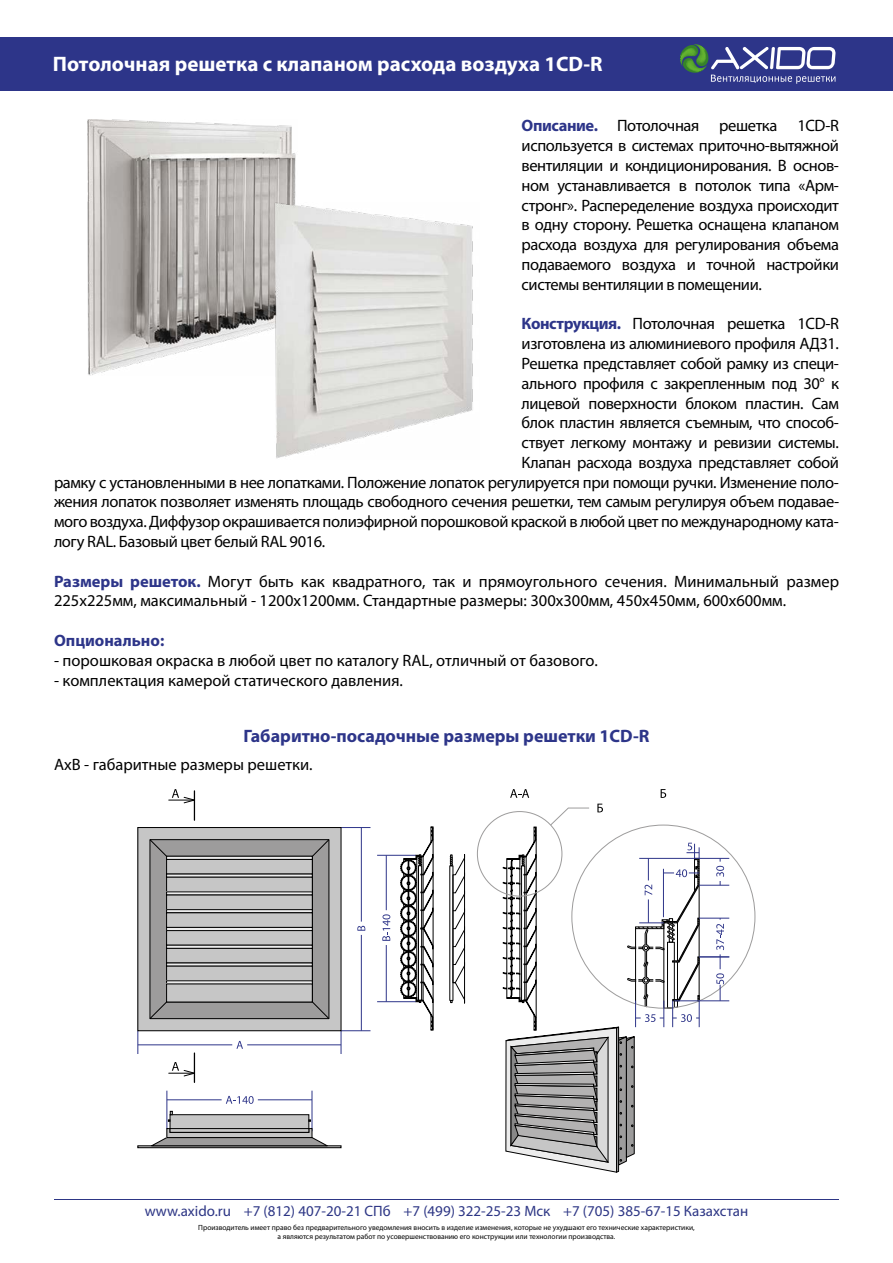
<style>
.page{position:relative;width:893px;height:1263px;background:#fff}
.page>*{position:absolute;margin:0;border:0;box-sizing:border-box;transform-origin:0 0}
.t1{font:700 21px "Myriad Pro";color:#fff}
.t2{font:700 18px "Myriad Pro";color:#2d3589}
.t3{font:16.5px/19.8px "Myriad Pro";color:#000;text-align:justify}
.t4{font:700 16.5px "Myriad Pro";color:#2d3589}
.t5{font:15px "Myriad Pro";color:#2d3685}
.t6{font:7.5px/9px "Myriad Pro";color:#000;text-align:center}
.s1{font-weight:700;color:#2d3589}
</style>
<div class="page">
<div style="left:0;top:37px;width:893px;height:53px;background:#2d3589"></div>
<hr style="left:54px;top:1199px;width:785px;height:1px;background:#2d3685">
<svg style="left:680px;top:44px;width:155px;height:40px"></svg>
<img style="left:88px;top:119px;width:208px;height:256px">
<img style="left:274px;top:203px;width:199px;height:256px">
<svg style="left:449px;top:854px;width:16px;height:149px"></svg>
<svg style="left:169px;top:789px;width:26px;height:31px"></svg>
<svg style="left:169px;top:1053px;width:26px;height:29px"></svg>
<svg style="left:341px;top:827px;width:29px;height:1px"></svg>
<hr style="left:361px;top:935px;width:1px;height:96px;background:#2e3589">
<hr style="left:361px;top:827px;width:1px;height:94px;background:#2e3589">
<svg style="left:357px;top:926px;width:8px;height:5px"></svg>
<svg style="left:341px;top:1030px;width:29px;height:24px"></svg>
<svg style="left:138px;top:1031px;width:1px;height:23px"></svg>
<hr style="left:247px;top:1044px;width:94px;height:1px;background:#2e3589">
<hr style="left:138px;top:1044px;width:94px;height:1px;background:#2e3589">
<svg style="left:236px;top:1041px;width:7px;height:8px"></svg>
<svg style="left:661px;top:789px;width:5px;height:9px"></svg>
<div style="left:138px;top:1145px;width:203px;height:3px;border:1px solid #000"></div>
<svg style="left:150px;top:1137px;width:178px;height:9px"></svg>
<hr style="left:312px;top:1091px;width:1px;height:40px;background:#2e3589">
<hr style="left:167px;top:1091px;width:1px;height:40px;background:#2e3589">
<hr style="left:258px;top:1099px;width:54px;height:1px;background:#2e3589">
<hr style="left:167px;top:1099px;width:55px;height:1px;background:#2e3589">
<svg style="left:226px;top:1096px;width:28px;height:8px"></svg>
<hr style="left:377px;top:1001px;width:39px;height:1px;background:#2e3589">
<hr style="left:377px;top:855px;width:39px;height:1px;background:#2e3589">
<hr style="left:386px;top:945px;width:1px;height:57px;background:#2e3589">
<hr style="left:386px;top:855px;width:1px;height:55px;background:#2e3589">
<svg style="left:382px;top:914px;width:8px;height:27px"></svg>
<svg style="left:169px;top:1130px;width:141px;height:6px"></svg>
<div style="left:167px;top:1128px;width:145px;height:10px;border:1px solid #000"></div>
<div style="left:170px;top:1115px;width:139px;height:17px;background:#c6c6c6"></div>
<div style="left:170px;top:1114px;width:139px;height:18px;border:1px solid #000"></div>
<svg style="left:168px;top:1111px;width:5px;height:10px"></svg>
<div style="left:170px;top:1128px;width:139px;height:4px;border:1px solid #000"></div>
<svg style="left:510px;top:789px;width:19px;height:9px"></svg>
<svg style="left:400px;top:826px;width:34px;height:204px"></svg>
<svg style="left:503px;top:804px;width:226px;height:369px"></svg>
<div style="left:138px;top:827px;width:203px;height:204px;background:#c6c6c6"></div>
<div style="left:138px;top:827px;width:203px;height:204px;border:1px solid #000"></div>
<svg style="left:150px;top:840px;width:179px;height:179px;background:#979696"></svg>
<div style="left:150px;top:839px;width:179px;height:180px;border:1px solid #000"></div>
<svg style="left:312px;top:1001px;width:17px;height:18px"></svg>
<svg style="left:149px;top:1001px;width:18px;height:18px"></svg>
<svg style="left:312px;top:839px;width:17px;height:18px"></svg>
<svg style="left:149px;top:839px;width:18px;height:18px"></svg>
<div style="left:166px;top:856px;width:146px;height:4px;border:1px solid #000"></div>
<div style="left:167px;top:859px;width:145px;height:15px;background:#c6c6c6"></div>
<div style="left:166px;top:859px;width:146px;height:15px;border:1px solid #000"></div>
<div style="left:167px;top:877px;width:145px;height:15px;background:#c6c6c6"></div>
<div style="left:166px;top:877px;width:146px;height:15px;border:1px solid #000"></div>
<div style="left:167px;top:895px;width:145px;height:15px;background:#c6c6c6"></div>
<div style="left:166px;top:909px;width:146px;height:4px;border:1px solid #000"></div>
<div style="left:167px;top:913px;width:145px;height:14px;background:#c6c6c6"></div>
<div style="left:166px;top:927px;width:146px;height:4px;border:1px solid #000"></div>
<div style="left:167px;top:930px;width:145px;height:15px;background:#c6c6c6"></div>
<div style="left:166px;top:930px;width:146px;height:15px;border:1px solid #000"></div>
<div style="left:167px;top:948px;width:145px;height:15px;background:#c6c6c6"></div>
<div style="left:166px;top:948px;width:146px;height:15px;border:1px solid #000"></div>
<div style="left:167px;top:966px;width:145px;height:15px;background:#c6c6c6"></div>
<div style="left:167px;top:984px;width:145px;height:18px;background:#c6c6c6"></div>
<p class="t1" style="left:53px;top:50px;width:551px">Потолочная решетка с клапаном расхода воздуха 1CD-R</p>
<p class="t3" style="left:522px;top:116px;width:319px"><span class="s1">Описание.</span> Потолочная решетка 1CD-R используется в системах приточно-вытяжной вентиляции и кондиционирования. В основ&shy;ном устанавливается в потолок типа «Арм&shy;стронг». Распеределение воздуха происходит в одну сторону. Решетка оснащена клапаном расхода воздуха для регулирования объема подаваемого воздуха и точной настройки системы вентиляции в помещении.</p>
<p class="t3" style="left:522px;top:314px;width:319px"><span class="s1">Конструкция.</span> Потолочная решетка 1CD-R изготовлена из алюминиевого профиля АД31.<br>Решетка представляет собой рамку из специ&shy;ального профиля c закрепленным под 30° к лицевой поверхности блоком пластин. Сам блок пластин является съемным, что способ&shy;ствует легкому монтажу и ревизии системы.<br>Клапан расхода воздуха представляет собой</p>
<p class="t3" style="left:54px;top:472px;width:786px">рамку с установленными в нее лопатками. Положение лопаток регулируется при помощи ручки. Изменение поло&shy;жения лопаток позволяет изменять площадь свободного сечения решетки, тем самым регулируя объем подавае&shy;мого воздуха. Диффузор окрашивается полиэфирной порошковой краской в любой цвет по международному ката&shy;логу RAL. Базовый цвет белый RAL 9016.</p>
<p class="t3" style="left:54px;top:571px;width:786px"><span class="s1">Размеры решеток.</span> Могут быть как квадратного, так и прямоугольного сечения. Минимальный размер<br>225х225мм, максимальный - 1200х1200мм. Стандартные размеры: 300х300мм, 450х450мм, 600х600мм.</p>
<p class="t4" style="left:54px;top:630px;width:112px">Опционально:</p>
<p class="t3" style="left:54px;top:650px;width:545px">- порошковая окраска в любой цвет по каталогу RAL, отличный от базового.</p>
<p class="t3" style="left:54px;top:670px;width:350px">- комплектация камерой статического давления.</p>
<p class="t2" style="left:243px;top:724px;width:408px">Габаритно-посадочные размеры решетки 1CD-R</p>
<p class="t3" style="left:54px;top:755px;width:260px">АхВ - габаритные размеры решетки.</p>
<p class="t5" style="left:145px;top:1202px;width:605px">www.axido.ru +7 (812) 407-20-21 СПб +7 (499) 322-25-23 Мск +7 (705) 385-67-15 Казахстан</p>
<p class="t6" style="left:198px;top:1223px;width:498px">Производитель имеет право без предварительного уведомления вносить в изделие изменения, которые не ухудшают его технические характеристики, а являются результатом работ по усовершенствованию его конструкции или технологии производства.</p>
</div>
